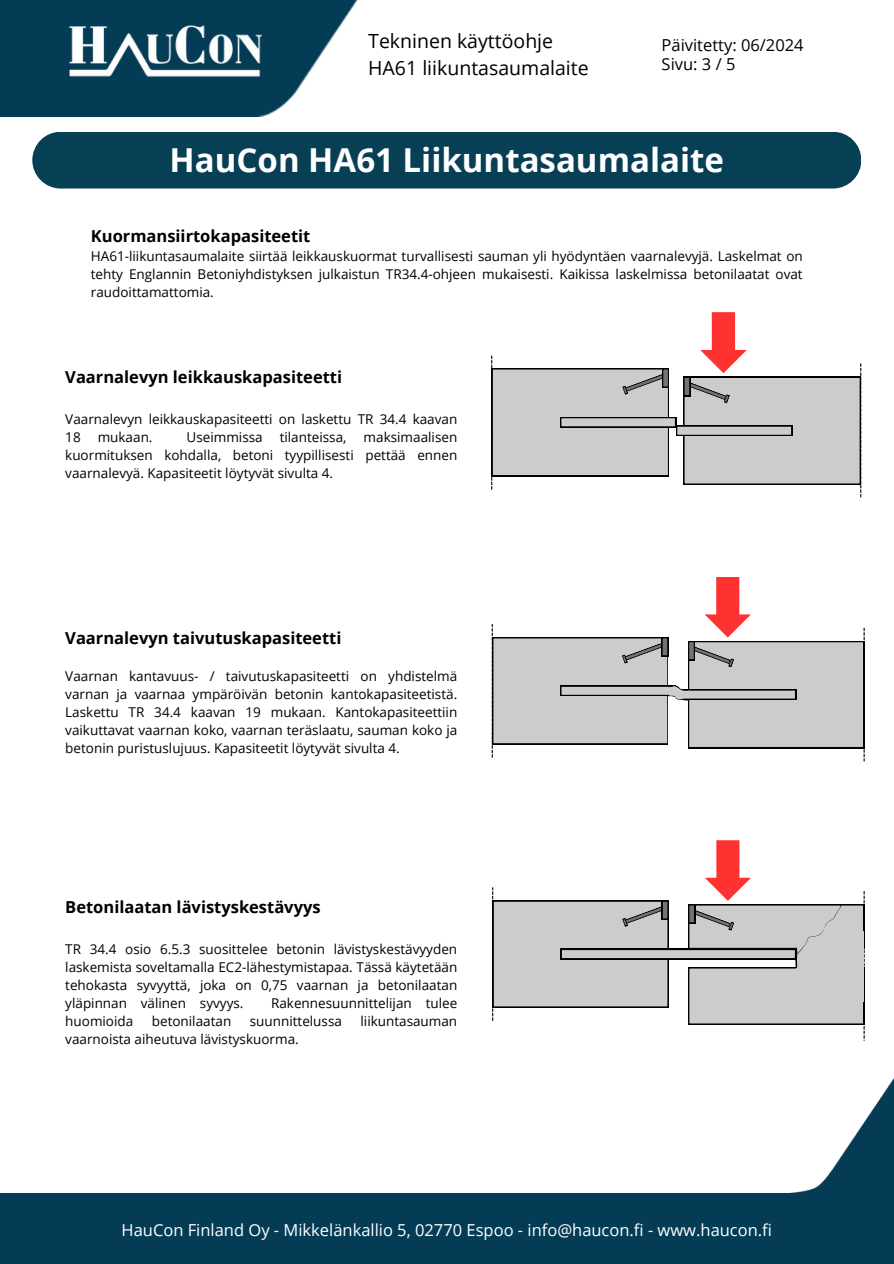
<style>
.page{position:relative;width:894px;height:1264px;background:#fff}
.page>*{position:absolute;margin:0;border:0;box-sizing:border-box;transform-origin:0 0}
.t1{font:700 33px "Open Sans";color:#fff}
.t2{font:19.5px/27px "Open Sans";color:#000}
.t3{font:700 16.5px "Open Sans";color:#000}
.t4{font:16.5px "Open Sans";color:#fff}
.t5{font:16.5px "Open Sans";color:#000}
.t6{font:13.5px/18px "Open Sans";color:#000;text-align:justify}
</style>
<div class="page">
<img style="left:0;top:940px;width:893px;height:323px">
<img style="left:0;top:0;width:358px;height:116px">
<img style="left:44px;top:13px;width:251px;height:76px">
<div style="left:32px;top:132px;width:829px;height:56px;background:#073f55;border-radius:28px"></div>
<svg style="left:491px;top:312px;width:370px;height:185px"></svg>
<svg style="left:491px;top:577px;width:373px;height:184px"></svg>
<svg style="left:492px;top:840px;width:372px;height:200px"></svg>
<h4 class="t2" style="left:368px;top:27px;width:222px">Tekninen käyttöohje<br>HA61 liikuntasaumalaite</h4>
<p class="t5" style="left:661px;top:34px;width:143px">Päivitetty: 06/2024</p>
<h4 class="t5" style="left:661px;top:53px;width:75px">Sivu: 3 / 5</h4>
<h1 class="t1" style="left:170px;top:136px;width:555px">HauCon HA61 Liikuntasaumalaite</h1>
<p class="t3" style="left:91px;top:225px;width:221px">Kuormansiirtokapasiteetit</p>
<p class="t6" style="left:91px;top:247px;width:713px">HA61-liikuntasaumalaite siirtää leikkauskuormat turvallisesti sauman yli hyödyntäen vaarnalevyjä. Laskelmat on tehty Englannin Betoniyhdistyksen julkaistun TR34.4-ohjeen mukaisesti. Kaikissa laskelmissa betonilaatat ovat raudoittamattomia.</p>
<h3 class="t3" style="left:65px;top:365px;width:278px">Vaarnalevyn leikkauskapasiteetti</h3>
<p class="t6" style="left:65px;top:410px;width:393px">Vaarnalevyn leikkauskapasiteetti on laskettu TR 34.4 kaavan<br>18</p>
<p class="t6" style="left:65px;top:428px;width:393px;text-indent:298px">maksimaalisen kuormituksen kohdalla, betoni tyypillisesti pettää ennen vaarnalevyä. Kapasiteetit löytyvät sivulta 4.</p>
<p class="t6" style="left:98px;top:428px;width:56px">mukaan.</p>
<p class="t6" style="left:186px;top:428px;width:78px">Useimmissa</p>
<p class="t6" style="left:280px;top:428px;width:68px">tilanteissa,</p>
<h3 class="t3" style="left:65px;top:626px;width:277px">Vaarnalevyn taivutuskapasiteetti</h3>
<p class="t6" style="left:65px;top:667px;width:393px">Vaarnan kantavuus- / taivutuskapasiteetti on yhdistelmä varnan ja vaarnaa ympäröivän betonin kantokapasiteetistä.<br>Laskettu TR 34.4 kaavan 19 mukaan. Kantokapasiteettiin vaikuttavat vaarnan koko, vaarnan teräslaatu, sauman koko ja betonin puristuslujuus. Kapasiteetit löytyvät sivulta 4.</p>
<h3 class="t3" style="left:65px;top:895px;width:257px">Betonilaatan lävistyskestävyys</h3>
<p class="t6" style="left:65px;top:940px;width:393px">TR 34.4 osio 6.5.3 suosittelee betonin lävistyskestävyyden laskemista soveltamalla EC2-lähestymistapaa. Tässä käytetään tehokasta syvyyttä, joka on 0,75 vaarnan ja betonilaatan yläpinnan välinen syvyys.</p>
<p class="t6" style="left:271px;top:994px;width:188px">Rakennesuunnittelijan tulee</p>
<p class="t6" style="left:65px;top:1012px;width:69px">huomioida</p>
<p class="t6" style="left:152px;top:1012px;width:81px">betonilaatan</p>
<p class="t6" style="left:250px;top:1012px;width:94px">suunnittelussa</p>
<p class="t6" style="left:360px;top:1012px;width:98px">liikuntasauman</p>
<p class="t6" style="left:65px;top:1030px;width:235px">vaarnoista aiheutuva lävistyskuorma.</p>
<h4 class="t4" style="left:121px;top:1218px;width:651px">HauCon Finland Oy - Mikkelänkallio 5, 02770 Espoo - info@haucon.fi - www.haucon.fi</h4>
</div>
